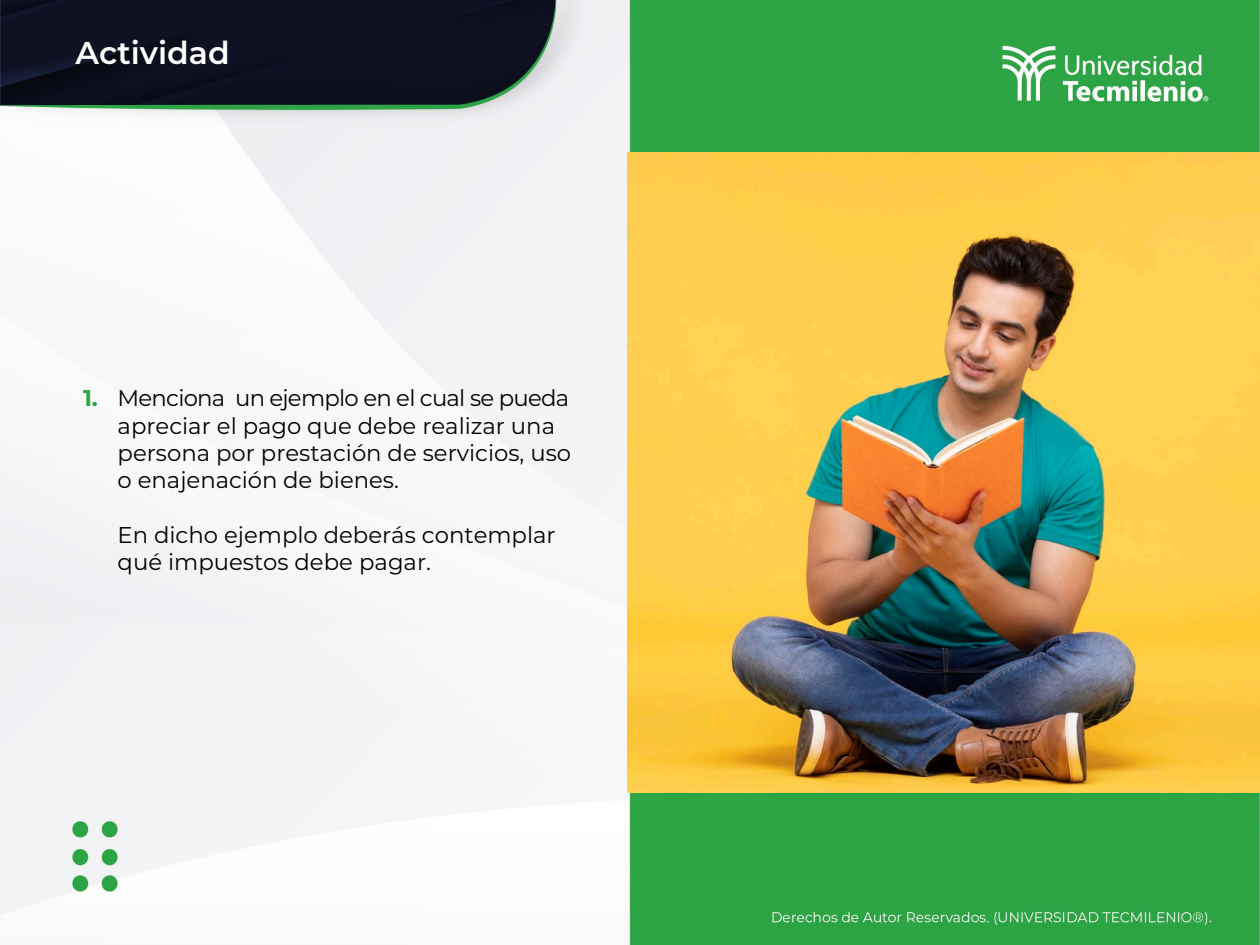
<style>
.page{position:relative;width:1260px;height:945px;background:#fff}
.page>*{position:absolute;margin:0;border:0;box-sizing:border-box;transform-origin:0 0}
.t1{font:600 31.5px "Montserrat";color:#fff}
.t2{font:22.75px/27.3px "Montserrat";color:#000}
.t3{font:700 22.75px "Montserrat";color:#2aa645}
</style>
<div class="page">
<img style="left:0;top:0;width:1260px;height:945px">
<img style="left:628px;top:152px;width:632px;height:641px">
<h1 class="t1" style="left:76px;top:31px;width:156px">Actividad</h1>
<p class="t3" style="left:83px;top:382px;width:16px">1.</p>
<p class="t2" style="left:118px;top:384px;width:455px">Menciona un ejemplo en el cual se pueda apreciar el pago que debe realizar una persona por prestación de servicios, uso o enajenación de bienes.</p>
<p class="t2" style="left:118px;top:520px;width:440px">En dicho ejemplo deberás contemplar qué impuestos debe pagar.</p>
</div>
